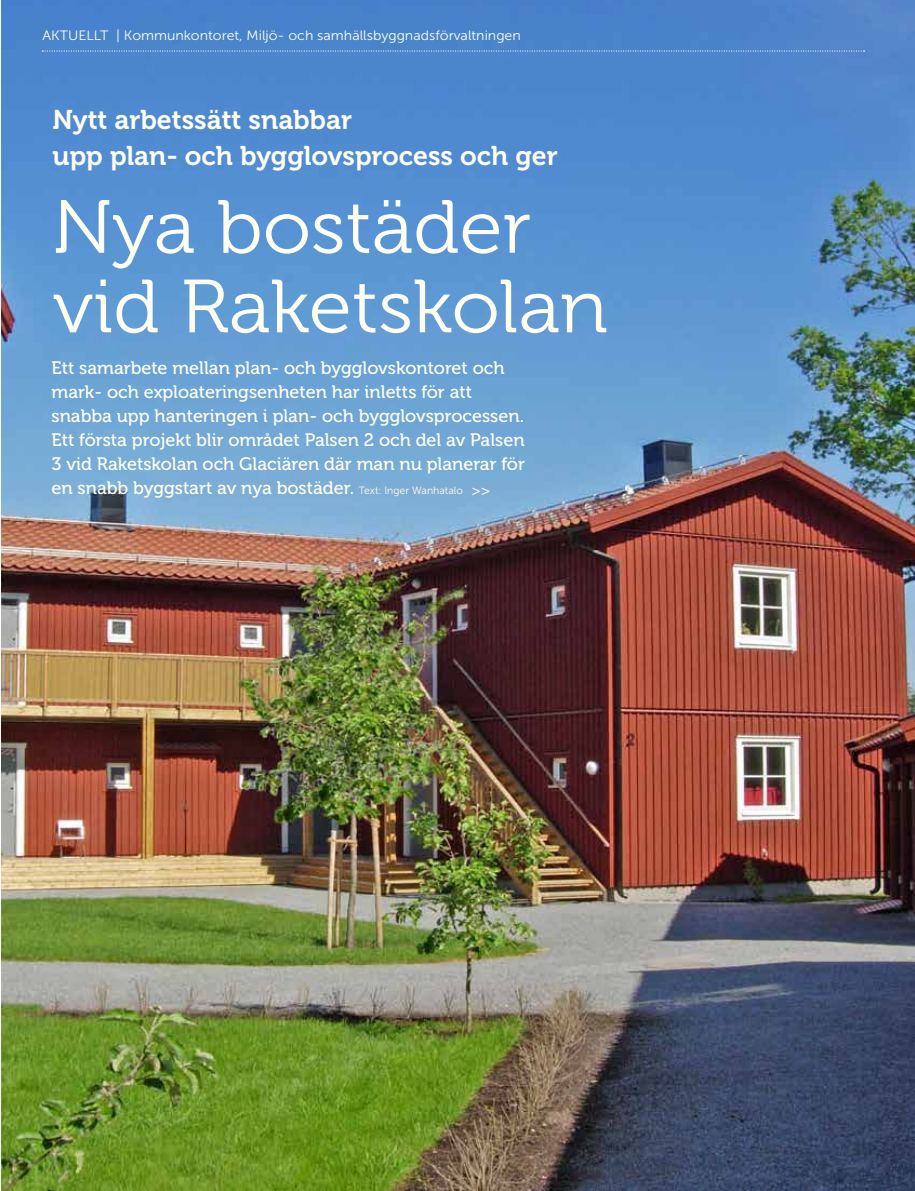
<style>
.page{position:relative;width:915px;height:1191px;background:#fff}
.page>*{position:absolute;margin:0;border:0;box-sizing:border-box;transform-origin:0 0}
.t1{font:75px/79.5px "Museo 300";color:#fffff1;scale:1.05 1}
.t2{font:27px/36px "Museo 700";color:#ffe}
.t3{font:18px/24px "Museo 500";color:#ffe}
.t4{font:13.5px "Museo Sans 300";color:#fffff1;scale:1.05 1}
.s1{font-family:"Museo Sans 300";font-size:10.5px}
</style>
<div class="page">
<img style="left:1px;top:0;width:913px;height:1191px">
<svg style="left:42px;top:50px;width:823px;height:2px"></svg>
<p class="t4" style="left:43px;top:28px;width:457px">AKTUELLT | Kommunkontoret, Miljö- och samhällsbyggnadsförvaltningen</p>
<h2 class="t2" style="left:53px;top:102px;width:506px">Nytt arbetssätt snabbar<br>upp plan- och bygglovsprocess och ger</h2>
<h1 class="t1" style="left:53px;top:189px;width:530px">Nya bostäder vid Raketskolan</h1>
<p class="t3" style="left:51px;top:356px;width:475px">Ett samarbete mellan plan- och bygglovskontoret och mark- och exploateringsenheten har inletts för att snabba upp hanteringen i plan- och bygglovsprocessen.<br>Ett första projekt blir området Palsen 2 och del av Palsen 3 vid Raketskolan och Glaciären där man nu planerar för en snabb byggstart av nya bostäder. <span class="s1">Text: Inger Wanhatalo</span> <sub>&gt;&gt;</sub></p>
</div>
